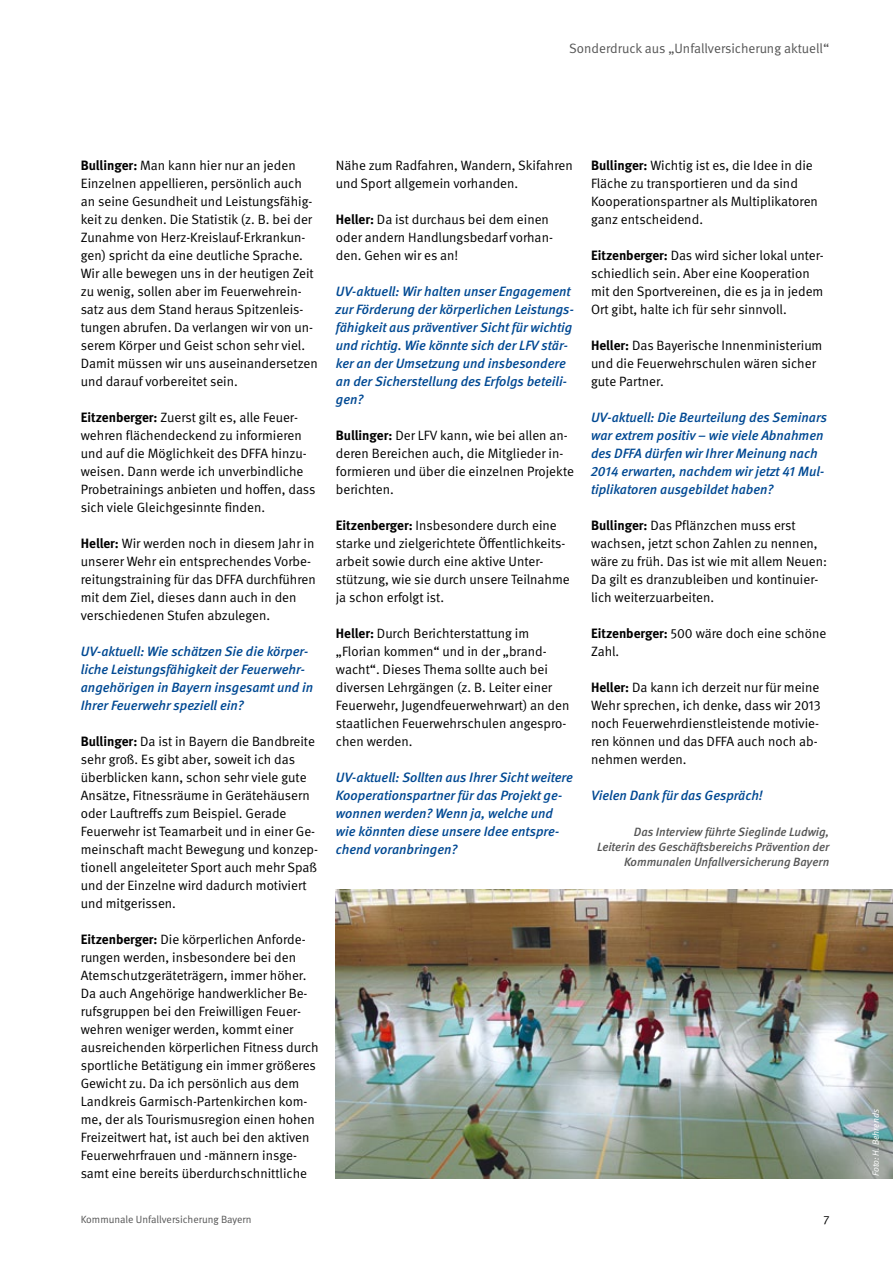
<style>
.page{position:relative;width:893px;height:1263px;background:#fff}
.page>*{position:absolute;margin:0;border:0;box-sizing:border-box;transform-origin:0 0}
.DGUV_GS{font:13.5px/18px "DGUV Meta";color:#000}
.DGUV_ZT_Interview{font:italic 500 13.5px/18px "DGUV Meta";color:#004993}
.t1{font:13.5px "DGUV Meta";color:#565656}
.DGUV_Autor{font:italic 500 12px/15px "DGUV Meta";color:#565656;text-align:right}
.t2{font:12px "DGUV Meta";color:#000}
.t3{font:10.5px "DGUV Meta";color:#565656}
.Quelle{font:italic 9px "DGUV Meta";color:#fff}
.s1{font-weight:700}
</style>
<div class="page">
<img style="left:336px;top:890px;width:557px;height:289px">
<p class="t1" style="left:569px;top:40px;width:261px">Sonderdruck aus „Unfallversicherung aktuell“</p>
<p class="DGUV_GS" style="left:81px;top:156px;width:239px"><span class="s1">Bullinger:</span> Man kann hier nur an jeden Einzelnen appellieren, persönlich auch an seine Gesundheit und Leistungsfähig&shy;keit zu denken. Die Statistik (z. B. bei der Zunahme von Herz-Kreislauf-Erkrankun&shy;gen) spricht da eine deutliche Sprache.<br>Wir alle bewegen uns in der heutigen Zeit zu wenig, sollen aber im Feuerwehrein&shy;satz aus dem Stand heraus Spitzenleis&shy;tungen abrufen. Da verlangen wir von un&shy;serem Körper und Geist schon sehr viel.<br>Damit müssen wir uns auseinandersetzen und darauf vorbereitet sein.</p>
<p class="DGUV_GS" style="left:81px;top:408px;width:236px"><span class="s1">Eitzenberger:</span> Zuerst gilt es, alle Feuer&shy;wehren flächendeckend zu informieren und auf die Möglichkeit des DFFA hinzu&shy;weisen. Dann werde ich unverbindliche Probetrainings anbieten und hoffen, dass sich viele Gleichgesinnte finden.</p>
<p class="DGUV_GS" style="left:81px;top:534px;width:237px"><span class="s1">Heller:</span> Wir werden noch in diesem Jahr in unserer Wehr ein entsprechendes Vorbe&shy;reitungstraining für das DFFA durchführen mit dem Ziel, dieses dann auch in den verschiedenen Stufen abzulegen.</p>
<p class="DGUV_ZT_Interview" style="left:81px;top:642px;width:234px">UV-aktuell: Wie schätzen Sie die körper&shy;liche Leistungsfähigkeit der Feuerwehr&shy;angehörigen in Bayern insgesamt und in Ihrer Feuerwehr speziell ein?</p>
<p class="DGUV_GS" style="left:81px;top:732px;width:239px"><span class="s1">Bullinger:</span> Da ist in Bayern die Bandbreite sehr groß. Es gibt aber, soweit ich das überblicken kann, schon sehr viele gute Ansätze, Fitnessräume in Gerätehäusern oder Lauftreffs zum Beispiel. Gerade Feuerwehr ist Teamarbeit und in einer Ge&shy;meinschaft macht Bewegung und konzep&shy;tionell angeleiteter Sport auch mehr Spaß und der Einzelne wird dadurch motiviert und mitgerissen.</p>
<p class="DGUV_GS" style="left:81px;top:930px;width:240px"><span class="s1">Eitzenberger:</span> Die körperlichen Anforde&shy;rungen werden, insbesondere bei den Atemschutzgeräteträgern, immer höher.<br>Da auch Angehörige handwerklicher Be&shy;rufsgruppen bei den Freiwilligen Feuer&shy;wehren weniger werden, kommt einer ausreichenden körperlichen Fitness durch sportliche Betätigung ein immer größeres Gewicht zu. Da ich persönlich aus dem Landkreis Garmisch-Partenkirchen kom&shy;me, der als Tourismusregion einen hohen Freizeitwert hat, ist auch bei den aktiven Feuerwehrfrauen und -männern insge&shy;samt eine bereits überdurchschnittliche</p>
<p class="DGUV_GS" style="left:336px;top:156px;width:238px">Nähe zum Radfahren, Wandern, Skifahren und Sport allgemein vorhanden.</p>
<p class="DGUV_GS" style="left:336px;top:210px;width:219px"><span class="s1">Heller:</span> Da ist durchaus bei dem einen oder andern Handlungsbedarf vorhan&shy;den. Gehen wir es an!</p>
<p class="DGUV_ZT_Interview" style="left:336px;top:282px;width:240px">UV-aktuell: Wir halten unser Engagement zur Förderung der körperlichen Leistungs&shy;fähigkeit aus präventiver Sicht für wichtig und richtig. Wie könnte sich der LFV stär&shy;ker an der Umsetzung und insbesondere an der Sicherstellung des Erfolgs beteili&shy;gen?</p>
<p class="DGUV_GS" style="left:336px;top:426px;width:240px"><span class="s1">Bullinger:</span> Der LFV kann, wie bei allen an&shy;deren Bereichen auch, die Mitglieder in&shy;formieren und über die einzelnen Projekte berichten.</p>
<p class="DGUV_GS" style="left:336px;top:516px;width:235px"><span class="s1">Eitzenberger:</span> Insbesondere durch eine starke und zielgerichtete Öffentlichkeits&shy;arbeit sowie durch eine aktive Unter&shy;stützung, wie sie durch unsere Teilnahme ja schon erfolgt ist.</p>
<p class="DGUV_GS" style="left:336px;top:624px;width:235px"><span class="s1">Heller:</span> Durch Berichterstattung im „Florian kommen“ und in der „brand&shy;wacht“. Dieses Thema sollte auch bei diversen Lehrgängen (z. B. Leiter einer Feuerwehr, Jugendfeuerwehrwart) an den staatlichen Feuerwehrschulen angespro&shy;chen werden.</p>
<p class="DGUV_ZT_Interview" style="left:336px;top:768px;width:239px">UV-aktuell: Sollten aus Ihrer Sicht weitere Kooperationspartner für das Projekt ge&shy;wonnen werden? Wenn ja, welche und wie könnten diese unsere Idee entspre&shy;chend voranbringen?</p>
<p class="DGUV_GS" style="left:591px;top:156px;width:228px"><span class="s1">Bullinger:</span> Wichtig ist es, die Idee in die Fläche zu transportieren und da sind Kooperationspartner als Multiplikatoren ganz entscheidend.</p>
<p class="DGUV_GS" style="left:591px;top:246px;width:234px"><span class="s1">Eitzenberger:</span> Das wird sicher lokal unter&shy;schiedlich sein. Aber eine Kooperation mit den Sportvereinen, die es ja in jedem Ort gibt, halte ich für sehr sinnvoll.</p>
<p class="DGUV_GS" style="left:591px;top:336px;width:233px"><span class="s1">Heller:</span> Das Bayerische Innenministerium und die Feuerwehrschulen wären sicher gute Partner.</p>
<p class="DGUV_ZT_Interview" style="left:591px;top:408px;width:238px">UV-aktuell: Die Beurteilung des Seminars war extrem positiv – wie viele Abnahmen des DFFA dürfen wir Ihrer Meinung nach 2014 erwarten, nachdem wir jetzt 41 Mul&shy;tiplikatoren ausgebildet haben?</p>
<p class="DGUV_GS" style="left:591px;top:516px;width:238px"><span class="s1">Bullinger:</span> Das Pflänzchen muss erst wachsen, jetzt schon Zahlen zu nennen, wäre zu früh. Das ist wie mit allem Neuen:<br>Da gilt es dranzubleiben und kontinuier&shy;lich weiterzuarbeiten.</p>
<p class="DGUV_GS" style="left:591px;top:624px;width:237px"><span class="s1">Eitzenberger:</span> 500 wäre doch eine schöne<br>Zahl.</p>
<p class="DGUV_GS" style="left:591px;top:678px;width:231px"><span class="s1">Heller:</span> Da kann ich derzeit nur für meine Wehr sprechen, ich denke, dass wir 2013 noch Feuerwehrdienstleistende motivie&shy;ren können und das DFFA auch noch ab&shy;nehmen werden.</p>
<p class="DGUV_ZT_Interview" style="left:591px;top:786px;width:173px">Vielen Dank für das Gespräch!</p>
<p class="DGUV_Autor" style="left:597px;top:824px;width:234px">Das Interview führte Sieglinde Ludwig,<br>Leiterin des Geschäftsbereichs Prävention der<br>Kommunalen Unfallversicherung Bayern</p>
<p class="t3" style="left:81px;top:1213px;width:172px">Kommunale Unfallversicherung Bayern</p>
<p class="t2" style="left:823px;top:1213px;width:8px">7</p>
<p class="Quelle" style="left:870px;top:1176px;width:69px;rotate:-90deg">Foto: H. Behrends</p>
</div>
